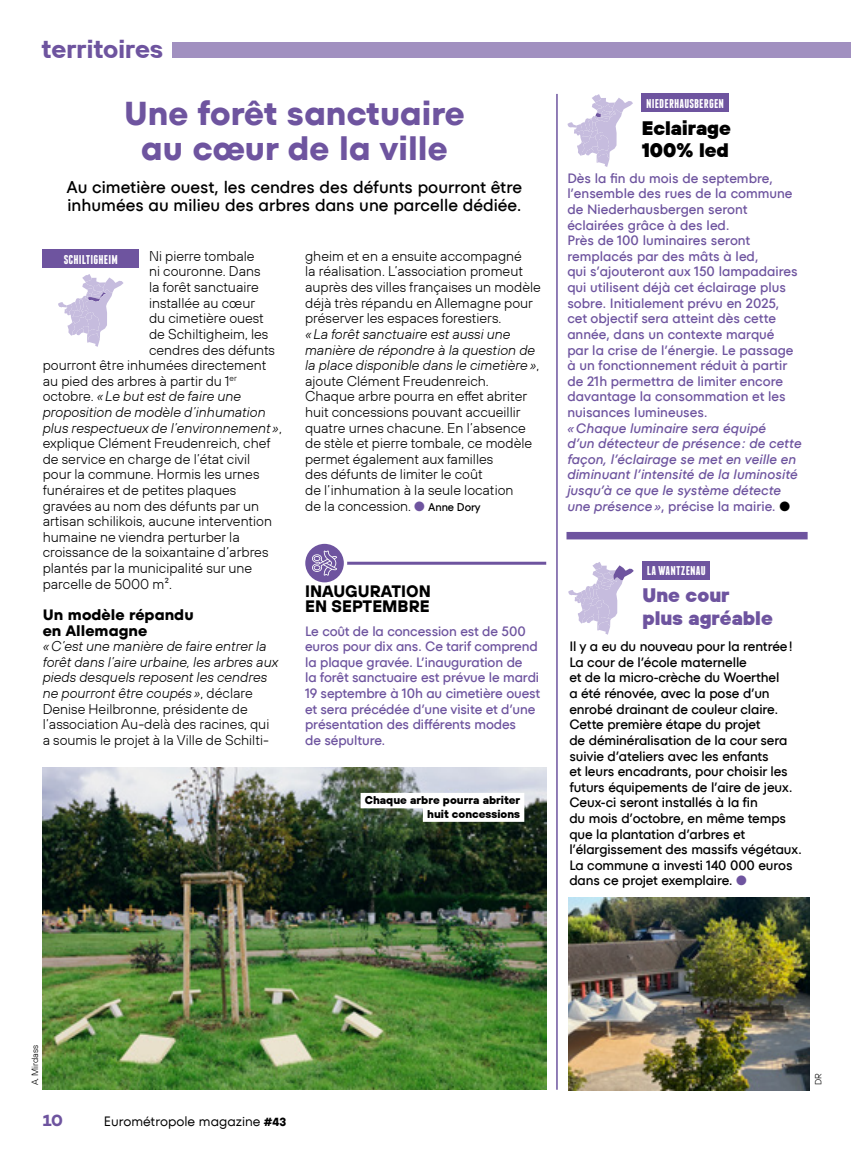
<style>
.page{position:relative;width:851px;height:1149px;background:#fff}
.page>*{position:absolute;margin:0;border:0;box-sizing:border-box;transform-origin:0 0}
.t1{font:700 33px/34.5px "TT Fors";color:#6e549f;text-align:center}
.t2{font:italic 700 25.5px "TT Hoves";color:#6e549f}
.t3{font:900 19.5px/22.5px "TT Hoves";color:#6e549f}
.t4{font:900 19.5px/22.5px "TT Hoves";color:#000}
.t5{font:500 16.95px/18.5px "TT Fors";color:#000}
.t6{font:700 16.5px/15.6px "TT Hoves";color:#000}
.t7{font:700 16.5px "Campton";color:#6e549f}
.t8{font:700 15px/15.6px "TT Fors";color:#000}
.t9{font:300 14.1px/15.6px "TT Hoves";color:#000}
.t10{font:italic 300 14.1px/15.6px "TT Hoves";color:#000}
.t11{font:500 13.5px/15.6px "TT Fors";color:#6e549f}
.t12{font:500 13.5px/15.6px "TT Fors";letter-spacing:-.01em;color:#000}
.t13{font:italic 500 13.5px/15.6px "TT Fors";color:#6e549f}
.t14{font:13.5px "TT Fors";color:#000}
.t15{font:700 12.75px "Franchise";letter-spacing:.01em;color:#fff}
.t16{font:800 11.25px/13.5px "TT Hoves";color:#000;text-align:right}
.t17{font:300 9px "TT Hoves";color:#000}
.s1{font-style:normal}
.s2{font-style:italic}
.s3{color:#6e549f}
.s4{font-family:"TT Fors";font-weight:500;font-size:11.25px}
.s5{color:#000}
.s6{font-family:"TT Hoves";font-weight:700;font-size:11.7px}
</style>
<div class="page">
<div style="left:172px;top:42px;width:678px;height:16px;background:#a190c0"></div>
<div style="left:566px;top:531px;width:241px;height:8px;background:#6e549f"></div>
<img style="left:43px;top:767px;width:503px;height:322px">
<div style="left:360px;top:792px;width:164px;height:16px;background:#fff"></div>
<div style="left:423px;top:806px;width:101px;height:15px;background:#fff"></div>
<div style="left:641px;top:94px;width:87px;height:18px;background:#6e549f"></div>
<svg style="left:58px;top:274px;width:65px;height:73px"></svg>
<svg style="left:567px;top:94px;width:66px;height:73px"></svg>
<div style="left:43px;top:250px;width:96px;height:18px;background:#6e549f"></div>
<hr style="left:305px;top:561px;width:241px;height:3px;background:#6e549f">
<svg style="left:303px;top:542px;width:42px;height:42px"></svg>
<div style="left:302px;top:540px;width:45px;height:45px;border:3px solid #fff;border-radius:50%"></div>
<hr style="left:556px;top:94px;width:1px;height:995px;background:#6e549f">
<svg style="left:312px;top:550px;width:25px;height:25px"></svg>
<div style="left:642px;top:561px;width:67px;height:18px;background:#6e549f"></div>
<svg style="left:568px;top:562px;width:65px;height:72px"></svg>
<img style="left:568px;top:897px;width:241px;height:192px">
<h2 class="t2" style="left:43px;top:32px;width:129px">territoires</h2>
<h1 class="t1" style="left:124px;top:96px;width:342px">Une forêt sanctuaire au cœur de la ville</h1>
<p class="t5" style="left:67px;top:177px;width:457px">Au cimetière ouest, les cendres des défunts pourront être inhumées au milieu des arbres dans une parcelle dédiée.</p>
<p class="t9" style="left:149px;top:248px;width:107px">Ni pierre tombale</p>
<p class="t9" style="left:149px;top:263px;width:113px">ni couronne. Dans</p>
<p class="t9" style="left:149px;top:279px;width:111px">la forêt sanctuaire</p>
<p class="t9" style="left:149px;top:294px;width:107px">installée au cœur</p>
<p class="t9" style="left:149px;top:310px;width:116px">du cimetière ouest</p>
<p class="t9" style="left:149px;top:326px;width:121px">de Schiltigheim, les</p>
<p class="t9" style="left:149px;top:341px;width:127px">cendres des défunts</p>
<p class="t9" style="left:43px;top:357px;width:225px">pourront être inhumées directement</p>
<p class="t9" style="left:43px;top:372px;width:195px">au pied des arbres à partir du 1<sup>er</sup></p>
<p class="t10" style="left:43px;top:388px;width:200px"><span class="s1">octobre.</span> «Le but est de faire une</p>
<p class="t10" style="left:43px;top:404px;width:224px">proposition de modèle d’inhumation</p>
<p class="t10" style="left:43px;top:419px;width:241px">plus respectueux de l’environnement»<span class="s1">,</span></p>
<p class="t9" style="left:43px;top:435px;width:229px">explique Clément Freudenreich, chef</p>
<p class="t9" style="left:43px;top:450px;width:209px">de service en charge de l’état civil</p>
<p class="t9" style="left:43px;top:466px;width:218px">pour la commune. Hormis les urnes</p>
<p class="t9" style="left:43px;top:482px;width:195px">funéraires et de petites plaques</p>
<p class="t9" style="left:43px;top:497px;width:218px">gravées au nom des défunts par un</p>
<p class="t9" style="left:43px;top:513px;width:231px">artisan schilikois, aucune intervention</p>
<p class="t9" style="left:43px;top:528px;width:198px">humaine ne viendra perturber la</p>
<p class="t9" style="left:43px;top:544px;width:227px">croissance de la soixantaine d’arbres</p>
<p class="t9" style="left:43px;top:560px;width:211px">plantés par la municipalité sur une</p>
<p class="t9" style="left:43px;top:575px;width:131px">parcelle de 5000 m².</p>
<p class="t8" style="left:43px;top:606px;width:152px">Un modèle répandu en Allemagne</p>
<p class="t10" style="left:43px;top:638px;width:237px">«C’est une manière de faire entrer la forêt dans l’aire urbaine, les arbres aux pieds desquels reposent les cendres ne pourront être coupés »<span class="s1">, déclare Denise Heilbronne, présidente de l’association Au-delà des racines, qui a soumis le projet à la Ville de Schilti-</span></p>
<p class="t15" style="left:64px;top:252px;width:56px">SCHILTIGHEIM</p>
<p class="t9" style="left:305px;top:248px;width:237px">gheim et en a ensuite accompagné<br>la réalisation. L’association promeut auprès des villes françaises un modèle déjà très répandu en Allemagne pour préserver les espaces forestiers.</p>
<p class="t9" style="left:305px;top:326px;width:236px"><span class="s2">«La forêt sanctuaire est aussi une manière de répondre à la question de la place disponible dans le cimetière»</span>, ajoute Clément Freudenreich.<br>Chaque arbre pourra en effet abriter huit concessions pouvant accueillir quatre urnes chacune. En l’absence de stèle et pierre tombale, ce modèle permet également aux familles<br>des défunts de limiter le coût<br>de l’inhumation à la seule location<br>de la concession. <span class="s3">●</span> <span class="s4">Anne Dory</span></p>
<p class="t6" style="left:305px;top:582px;width:127px">INAUGURATION<br>EN SEPTEMBRE</p>
<p class="t11" style="left:305px;top:623px;width:237px">Le coût de la concession est de 500 euros pour dix ans. Ce tarif comprend la plaque gravée. L’inauguration de<br>la forêt sanctuaire est prévue le mardi 19 septembre à 10h au cimetière ouest et sera précédée d’une visite et d’une présentation des différents modes<br>de sépulture.</p>
<p class="t16" style="left:365px;top:793px;width:157px">Chaque arbre pourra abriter huit concessions</p>
<p class="t15" style="left:646px;top:97px;width:79px">NIEDERHAUSBERGEN</p>
<h3 class="t4" style="left:641px;top:116px;width:91px">Eclairage<br>100% led</h3>
<p class="t11" style="left:567px;top:170px;width:232px">Dès la fin du mois de septembre, l’ensemble des rues de la commune de Niederhausbergen seront éclairées grâce à des led.<br>Près de 100 luminaires seront remplacés par des mâts à led,<br>qui s’ajouteront aux 150 lampadaires qui utilisent déjà cet éclairage plus sobre. Initialement prévu en 2025, cet objectif sera atteint dès cette année, dans un contexte marqué par la crise de l’énergie. Le passage à un fonctionnement réduit à partir de 21h permettra de limiter encore davantage la consommation et les nuisances lumineuses.</p>
<p class="t13" style="left:567px;top:420px;width:236px">«Chaque luminaire sera équipé<br>d’un détecteur de présence: de cette façon, l’éclairage se met en veille en diminuant l’intensité de la luminosité jusqu’à ce que le système détecte une présence»<span class="s1">, précise la mairie.</span> <span class="s5">●</span></p>
<p class="t15" style="left:646px;top:564px;width:60px">LA WANTZENAU</p>
<h3 class="t3" style="left:642px;top:583px;width:132px">Une cour plus agréable</h3>
<p class="t12" style="left:569px;top:638px;width:234px">Il y a eu du nouveau pour la rentrée!<br>La cour de l’école maternelle<br>et de la micro-crèche du Woerthel<br>a été rénovée, avec la pose d’un enrobé drainant de couleur claire.<br>Cette première étape du projet<br>de déminéralisation de la cour sera suivie d’ateliers avec les enfants<br>et leurs encadrants, pour choisir les futurs équipements de l’aire de jeux.<br>Ceux-ci seront installés à la fin<br>du mois d’octobre, en même temps que la plantation d’arbres et l’élargissement des massifs végétaux.<br>La commune a investi 140 000 euros dans ce projet exemplaire. <span class="s3">●</span></p>
<p class="t17" style="left:29px;top:1084px;width:42px;rotate:-90deg">A. Mirdass</p>
<p class="t7" style="left:43px;top:1109px;width:22px">10</p>
<p class="t14" style="left:104px;top:1112px;width:184px">Eurométropole magazine <span class="s6">#43</span></p>
<p class="t17" style="left:812px;top:1084px;width:14px;rotate:-90deg">DR</p>
</div>
